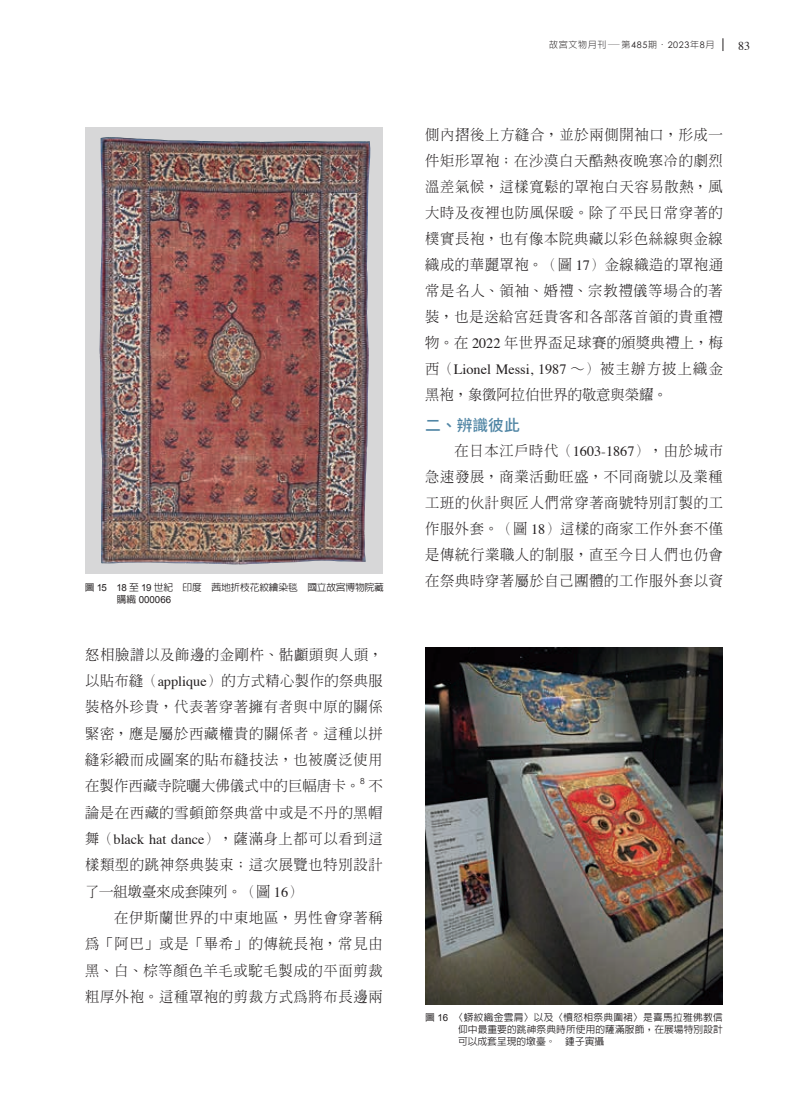
<style>
.page{position:relative;width:808px;height:1106px;background:#fff}
.page>*{position:absolute;margin:0;border:0;box-sizing:border-box;transform-origin:0 0}
.t1{font:500 15.75px "Noto Sans CJ Ktc";color:#5186a5}
.t2{font:300 14.25px/26px "AR Ming B5";letter-spacing:.05em;color:#231f20;text-align:justify}
.t3{font:14.25px "Times";color:#231f20}
.t4{font:300 14.25px "AR Ming B5";color:#231f20}
.t5{font:12px "Times";color:#231f20}
.t6{font:500 9.75px/12px "AR Hei B5";letter-spacing:.005em;color:#231f20;text-align:justify}
.t7{font:500 9.75px "AR Hei B5";letter-spacing:-.015em;color:#231f20}
.t8{font:9.75px "Arial";color:#231f20}
.t9{font:300 9px "AR Hei B5";letter-spacing:.075em;color:#231f20}
.t10{font:8.25px "Century Gothic";color:#231f20}
.s1{font-family:"Arial";font-weight:400}
.s2{font-family:"AR Hei B5";font-weight:500}
.s3{font-family:"Times";font-weight:400}
.s4{font-family:"Century Gothic";font-weight:400}
.s5{font-family:"Adobe Song Std"}
.s6{font-family:"AR Ming B5";font-weight:300}
</style>
<div class="page">
<svg style="left:723px;top:38px;width:1px;height:13px"></svg>
<div style="left:85px;top:128px;width:298px;height:446px;background:#d7d7d8"></div>
<img style="left:99px;top:137px;width:270px;height:427px">
<img style="left:425px;top:647px;width:298px;height:357px">
<p class="t7" style="left:85px;top:583px;width:301px">圖 <span class="s1">15 18</span> 至 <span class="s1">19</span> 世紀　印度　茜地折枝花紋繪染毯　國立故宮博物院藏</p>
<p class="t8" style="left:117px;top:593px;width:56px"><span class="s2">購織</span> 000066</p>
<p class="t2" style="left:85px;top:641px;width:299px;line-height:26.4px">怒相臉譜以及飾邊的金剛杵、骷顱頭與人頭，以貼布縫（<span class="s3">applique</span>）的方式精心製作的祭典服裝格外珍貴，代表著穿著擁有者與中原的關係緊密，應是屬於西藏權貴的關係者。這種以拼縫彩緞而成圖案的貼布縫技法，也被廣泛使用在製作西藏寺院曬大佛儀式中的巨幅唐卡。</p>
<p class="t10" style="left:360px;top:776px;width:6px">8</p>
<p class="t2" style="left:85px;top:772px;width:299px;line-height:26.4px;text-indent:283px">不論是在西藏的雪頓節祭典當中或是不丹的黑帽舞（<span class="s3">black hat dance</span>），薩滿身上都可以看到這樣類型的跳神祭典裝束；這次展覽也特別設計了一組墩臺來成套陳列。（圖 <span class="s3">16</span>）</p>
<p class="t2" style="left:85px;top:904px;width:299px;line-height:26.4px;text-indent:29px">在伊斯蘭世界的中東地區，男性會穿著稱為「阿巴」或是「畢希」的傳統長袍，常見由黑、白、棕等顏色羊毛或駝毛製成的平面剪裁粗厚外袍。這種罩袍的剪裁方式為將布長邊兩</p>
<p class="t9" style="left:549px;top:40px;width:167px">故宮文物月刊—第<span class="s4">485</span>期<span class="s5">・</span><span class="s4">2023</span>年<span class="s4">8</span>月</p>
<p class="t5" style="left:738px;top:34px;width:13px">83</p>
<p class="t2" style="left:425px;top:122px;width:299px">側內摺後上方縫合，並於兩側開袖口，形成一件矩形罩袍；在沙漠白天酷熱夜晚寒冷的劇烈溫差氣候，這樣寬鬆的罩袍白天容易散熱，風大時及夜裡也防風保暖。除了平民日常穿著的樸實長袍，也有像本院典藏以彩色絲線與金線織成的華麗罩袍。（圖 <span class="s3">17</span>）金線織造的罩袍通常是名人、領袖、婚禮、宗教禮儀等場合的著裝，也是送給宮廷貴客和各部落首領的貴重禮物。在 <span class="s3">2022</span> 年世界盃足球賽的頒獎典禮上，梅</p>
<p class="t3" style="left:425px;top:355px;width:299px"><span class="s6">西（</span>Lionel Messi, 1987 <span class="s6">∼）被主辦方披上織金</span></p>
<p class="t4" style="left:425px;top:387px;width:244px">黑袍，象徵阿拉伯世界的敬意與榮耀。</p>
<p class="t1" style="left:425px;top:416px;width:96px">二、辨識彼此</p>
<p class="t2" style="left:425px;top:437px;width:299px;text-indent:29px">在日本江戶時代（<span class="s3">1603-1867</span>），由於城市急速發展，商業活動旺盛，不同商號以及業種工班的伙計與匠人們常穿著商號特別訂製的工作服外套。（圖 <span class="s3">18</span>）這樣的商家工作外套不僅是傳統行業職人的制服，直至今日人們也仍會在祭典時穿著屬於自己團體的工作服外套以資</p>
<p class="t6" style="left:458px;top:1011px;width:266px;text-indent:-33px">圖 <span class="s1">16</span> 〈蟒紋織金雲肩〉以及〈憤怒相祭典圍裙〉是喜馬拉雅佛教信仰中最重要的跳神祭典時所使用的薩滿服飾，在展場特別設計可以成套呈現的墩臺。　鍾子寅攝</p>
</div>
